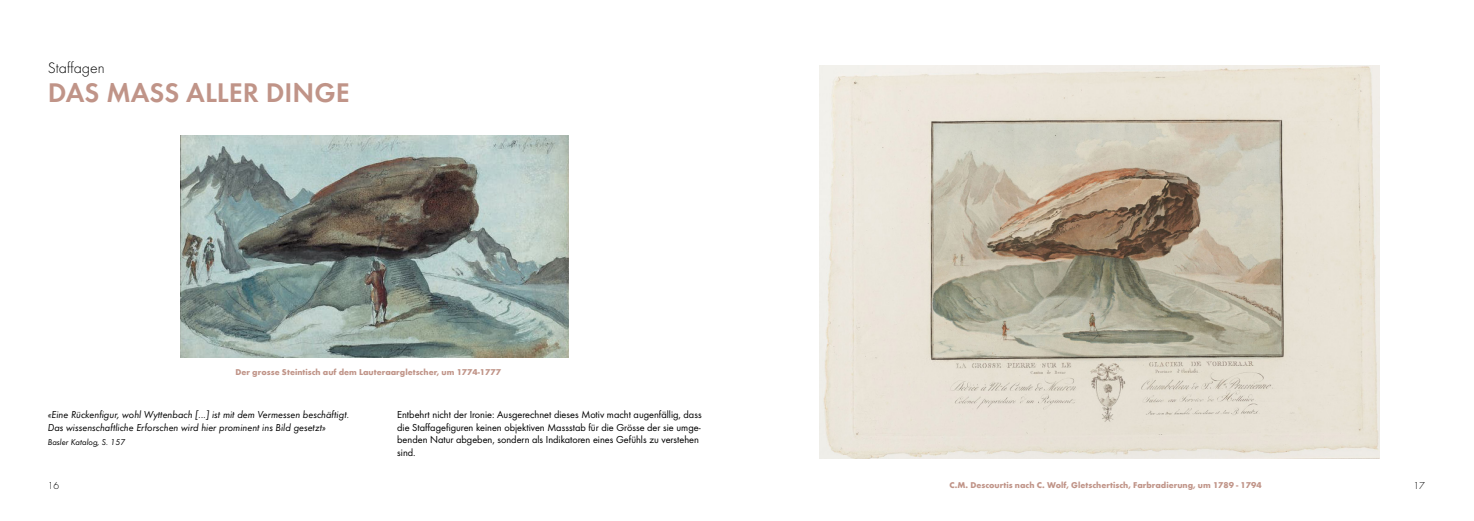
<style>
.page{position:relative;width:1474px;height:521px;background:#fff}
.page>*{position:absolute;margin:0;border:0;box-sizing:border-box;transform-origin:0 0}
.t1{font:28px "Futura Dem";color:#c09488}
.t2{font:300 15.75px "Futura";color:#000}
.t3{font:10.5px/12.6px "Futura Boo";color:#000}
.t4{font:10.5px/13.1px "Futura Boo Obl";color:#000}
.t5{font:300 10.5px "Futura";color:#000}
.t6{font:700 8.75px "Futura";color:#c09488}
.t7{font:8.75px "Futura Boo Obl";color:#000}
</style>
<div class="page">
<img style="left:819px;top:66px;width:560px;height:392px">
<img style="left:181px;top:135px;width:387px;height:222px">
<h2 class="t2" style="left:48px;top:58px;width:58px">Staffagen</h2>
<h1 class="t1" style="left:48px;top:76px;width:303px">DAS MASS ALLER DINGE</h1>
<p class="t6" style="left:235px;top:366px;width:267px">Der grosse Steintisch auf dem Lauteraargletscher, um 1774-1777</p>
<p class="t4" style="left:48px;top:408px;width:303px">«Eine Rückenfigur, wohl Wyttenbach [...] ist mit dem Vermessen beschäftigt.<br>Das wissenschaftliche Erforschen wird hier prominent ins Bild gesetzt»</p>
<p class="t7" style="left:48px;top:436px;width:79px">Basler Katalog, S. 157</p>
<p class="t3" style="left:397px;top:408px;width:306px">Entbehrt nicht der Ironie: Ausgerechnet dieses Motiv macht augenfällig, dass die Staffagefiguren keinen objektiven Massstab für die Grösse der sie umge&shy;benden Natur abgeben, sondern als Indikatoren eines Gefühls zu verstehen sind.</p>
<p class="t6" style="left:949px;top:479px;width:314px">C.M. Descourtis nach C. Wolf, Gletschertisch, Farbradierung, um 1789 - 1794</p>
<p class="t5" style="left:48px;top:479px;width:13px">16</p>
<p class="t5" style="left:1413px;top:479px;width:13px">17</p>
</div>
